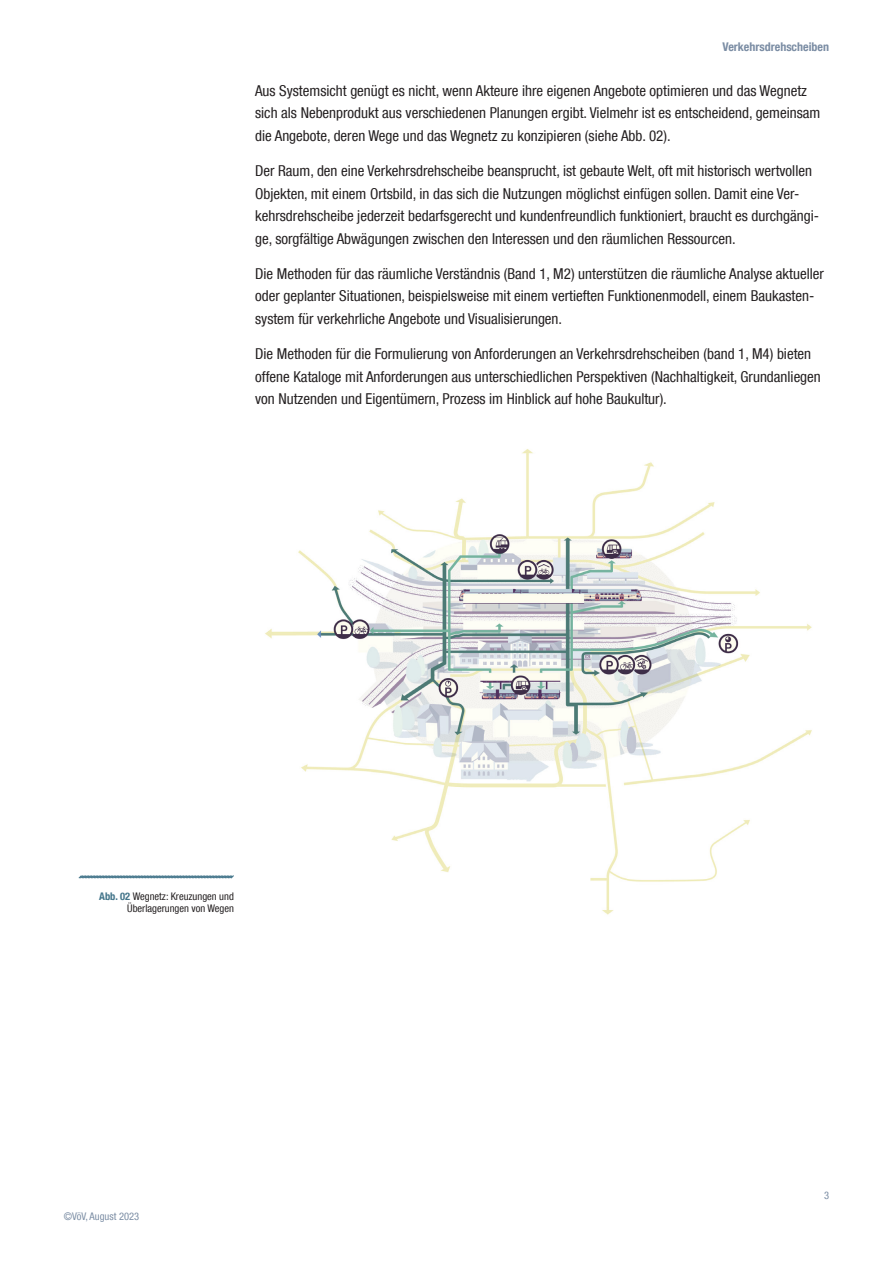
<style>
.page{position:relative;width:893px;height:1263px;background:#fff}
.page>*{position:absolute;margin:0;border:0;box-sizing:border-box;transform-origin:0 0}
.t1{font:condensed 15px/22.5px "Helvetica Neue LT Com";color:#231f20}
.t2{font:700 condensed 12px "Helvetica Neue LT Com";color:#7b8da4}
.t3{font:condensed 10.5px/12.6px "Helvetica Neue LT Com";color:#231f20;text-align:right}
.t4{font:condensed 10.5px "Helvetica Neue LT Com";color:#7b8da4}
.s1{font-weight:700;color:#43758a}
</style>
<div class="page">
<img style="left:265px;top:449px;width:547px;height:466px">
<svg style="left:78px;top:875px;width:156px;height:4px"></svg>
<p class="t2" style="left:722px;top:40px;width:108px">Verkehrsdrehscheiben</p>
<p class="t1" style="left:255px;top:79px;width:567px">Aus Systemsicht genügt es nicht, wenn Akteure ihre eigenen Angebote optimieren und das Wegnetz sich als Nebenprodukt aus verschiedenen Planungen ergibt. Vielmehr ist es entscheidend, gemeinsam die Angebote, deren Wege und das Wegnetz zu konzipieren (siehe Abb. 02).</p>
<p class="t1" style="left:255px;top:159px;width:565px">Der Raum, den eine Verkehrsdrehscheibe beansprucht, ist gebaute Welt, oft mit historisch wertvollen Objekten, mit einem Ortsbild, in das sich die Nutzungen möglichst einfügen sollen. Damit eine Ver&shy;kehrsdrehscheibe jederzeit bedarfsgerecht und kundenfreundlich funktioniert, braucht es durchgängi&shy;ge, sorgfältige Abwägungen zwischen den Interessen und den räumlichen Ressourcen.</p>
<p class="t1" style="left:255px;top:262px;width:570px">Die Methoden für das räumliche Verständnis (Band 1, M2) unterstützen die räumliche Analyse aktueller oder geplanter Situationen, beispielsweise mit einem vertieften Funktionenmodell, einem Baukasten&shy;system für verkehrliche Angebote und Visualisierungen.</p>
<p class="t1" style="left:255px;top:342px;width:567px">Die Methoden für die Formulierung von Anforderungen an Verkehrsdrehscheiben (band 1, M4) bieten offene Kataloge mit Anforderungen aus unterschiedlichen Perspektiven (Nachhaltigkeit, Grundanliegen von Nutzenden und Eigentümern, Prozess im Hinblick auf hohe Baukultur).</p>
<p class="t3" style="left:99px;top:889px;width:136px"><span class="s1">Abb. 02</span> Wegnetz: Kreuzungen und<br>Überlagerungen von Wegen</p>
<p class="t4" style="left:64px;top:1210px;width:77px">©VöV, August 2023</p>
<p class="t4" style="left:824px;top:1189px;width:7px">3</p>
</div>
